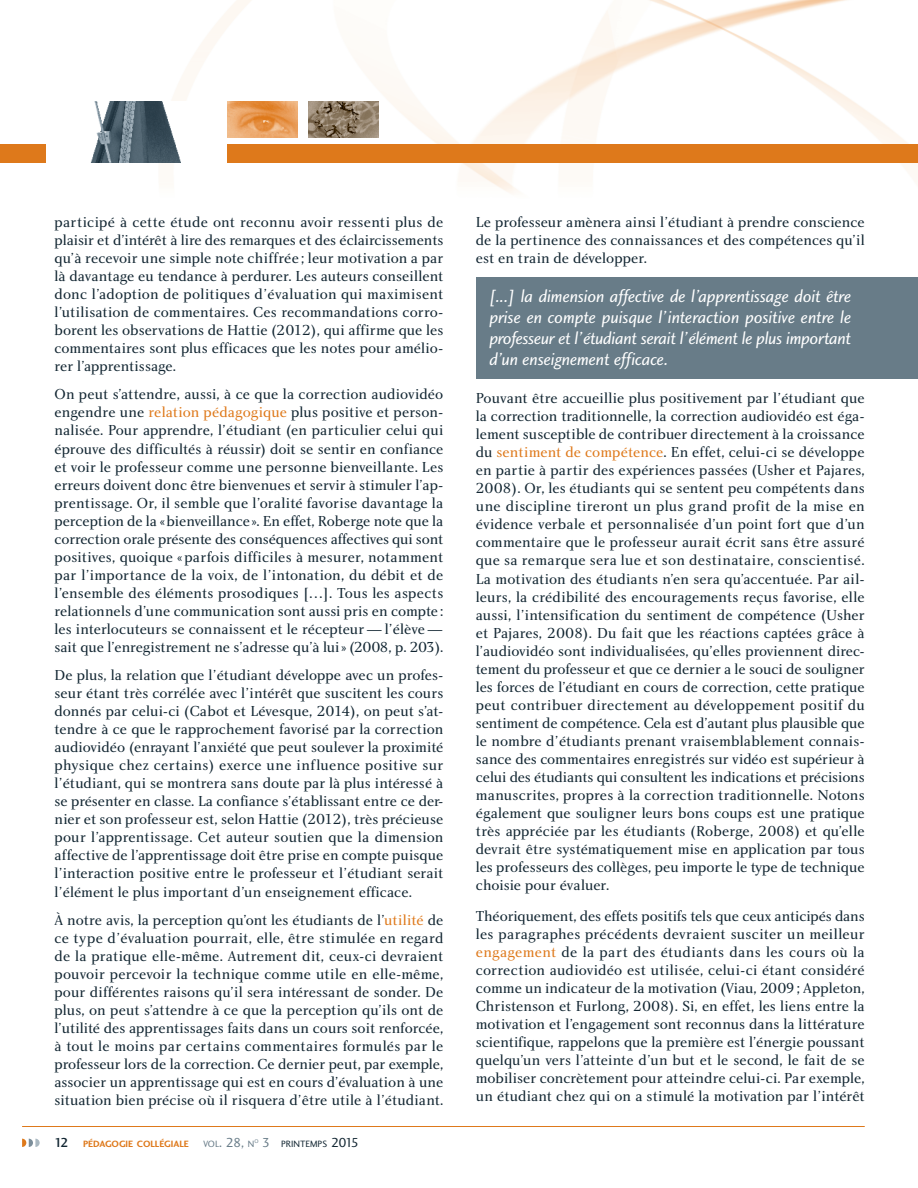
<style>
.page{position:relative;width:918px;height:1188px;background:#fff}
.page>*{position:absolute;margin:0;border:0;box-sizing:border-box;transform-origin:0 0}
.t1{font:18px/21px "Charlotte Sans Book Italic Plain";letter-spacing:-.015em;color:#fff;text-align:justify}
.t2{font:15px/18px "Charlotte Book Plain";letter-spacing:-.005em;color:#122632;text-align:justify}
.t3{font:9.45px "Charlotte Sans Bold Plain";color:#de791b}
.t4{font:9.45px "Charlotte Sans Book Plain";color:#122632}
.t5{font:9.45px "Charlotte Sans Book Plain";color:#687c88}
.t6{font:5.55px "Charlotte Sans Book Plain";color:#687c88}
.s1{color:#de791b}
.s2{font-family:"Charlotte Sans Medium Plain";font-size:13.5px;color:#122632}
.s3{font-size:13.5px}
.s4{font-size:13.5px;color:#687c88}
</style>
<div class="page">
<img style="left:0;top:0;width:918px;height:193px">
<img style="left:55px;top:101px;width:162px;height:61px">
<img style="left:227px;top:101px;width:71px;height:36px">
<img style="left:308px;top:101px;width:70px;height:36px">
<hr style="left:22px;top:1126px;width:842px;height:1px;background:#de791b">
<div style="left:227px;top:144px;width:691px;height:18px;background:#de791b"></div>
<div style="left:0;top:144px;width:46px;height:18px;background:#de791b"></div>
<svg style="left:22px;top:1138px;width:18px;height:9px"></svg>
<div style="left:476px;top:277px;width:442px;height:101px;background:#687c88"></div>
<p class="t2" style="left:54px;top:212px;width:390px">participé à cette étude ont reconnu avoir ressenti plus de plaisir et d’intérêt à lire des remarques et des éclaircissements qu’à recevoir une simple note chiffrée ; leur motivation a par là davantage eu tendance à perdurer. Les auteurs conseillent donc l’adoption de politiques d’évaluation qui maximisent l’utilisation de commentaires. Ces recommandations corro&shy;borent les observations de Hattie (2012), qui affirme que les commentaires sont plus efficaces que les notes pour amélio&shy;rer l’apprentissage.</p>
<p class="t2" style="left:54px;top:385px;width:390px">On peut s’attendre, aussi, à ce que la correction audiovidéo engendre une <span class="s1">relation pédagogique</span> plus positive et person&shy;nalisée. Pour apprendre, l’étudiant (en particulier celui qui éprouve des difficultés à réussir) doit se sentir en confiance et voir le professeur comme une personne bienveillante. Les erreurs doivent donc être bienvenues et servir à stimuler l’ap&shy;prentissage. Or, il semble que l’oralité favorise davantage la perception de la «bienveillance». En effet, Roberge note que la correction orale présente des conséquences affectives qui sont positives, quoique « parfois difficiles à mesurer, notamment par l’importance de la voix, de l’intonation, du débit et de l’ensemble des éléments prosodiques […]. Tous les aspects relationnels d’une communication sont aussi pris en compte : les interlocuteurs se connaissent et le récepteur—l’élève— sait que l’enregistrement ne s’adresse qu’à lui» (2008, p. 203).</p>
<p class="t2" style="left:54px;top:666px;width:390px">De plus, la relation que l’étudiant développe avec un profes&shy;seur étant très corrélée avec l’intérêt que suscitent les cours donnés par celui-ci (Cabot et Lévesque, 2014), on peut s’at&shy;tendre à ce que le rapprochement favorisé par la correction audiovidéo (enrayant l’anxiété que peut soulever la proximité physique chez certains) exerce une influence positive sur l’étudiant, qui se montrera sans doute par là plus intéressé à se présenter en classe. La confiance s’établissant entre ce der&shy;nier et son professeur est, selon Hattie (2012), très précieuse pour l’apprentissage. Cet auteur soutien que la dimension affective de l’apprentissage doit être prise en compte puisque l’interaction positive entre le professeur et l’étudiant serait l’élément le plus important d’un enseignement efficace.</p>
<p class="t2" style="left:54px;top:911px;width:390px">À notre avis, la perception qu’ont les étudiants de l’<span class="s1">utilité</span> de ce type d’évaluation pourrait, elle, être stimulée en regard de la pratique elle-même. Autrement dit, ceux-ci devraient pouvoir percevoir la technique comme utile en elle-même, pour différentes raisons qu’il sera intéressant de sonder. De plus, on peut s’attendre à ce que la perception qu’ils ont de l’utilité des apprentissages faits dans un cours soit renforcée, à tout le moins par certains commentaires formulés par le professeur lors de la correction. Ce dernier peut, par exemple, associer un apprentissage qui est en cours d’évaluation à une situation bien précise où il risquera d’être utile à l’étudiant.</p>
<p class="t3" style="left:54px;top:1138px;width:136px"><span class="s2">12</span> PÉDAGOGIE COLLÉGIALE</p>
<p class="t5" style="left:203px;top:1138px;width:53px">VOL<span class="s3">. 28,</span> N</p>
<p class="t6" style="left:254px;top:1137px;width:6px">O</p>
<p class="t4" style="left:262px;top:1138px;width:98px"><span class="s4">3</span> PRINTEMPS <span class="s3">2015</span></p>
<p class="t2" style="left:476px;top:212px;width:390px">Le professeur amènera ainsi l’étudiant à prendre conscience de la pertinence des connaissances et des compétences qu’il est en train de développer.</p>
<p class="t1" style="left:489px;top:286px;width:363px">[...] la dimension affective de l’apprentissage doit être prise en compte puisque l’interaction positive entre le professeur et l’étudiant serait l’élément le plus important d’un enseignement efficace.</p>
<p class="t2" style="left:476px;top:389px;width:390px">Pouvant être accueillie plus positivement par l’étudiant que la correction traditionnelle, la correction audiovidéo est éga&shy;lement susceptible de contribuer directement à la croissance du <span class="s1">sentiment de compétence</span>. En effet, celui-ci se développe en partie à partir des expériences passées (Usher et Pajares, 2008). Or, les étudiants qui se sentent peu compétents dans une discipline tireront un plus grand profit de la mise en évidence verbale et personnalisée d’un point fort que d’un commentaire que le professeur aurait écrit sans être assuré que sa remarque sera lue et son destinataire, conscientisé.<br>La motivation des étudiants n’en sera qu’accentuée. Par ail&shy;leurs, la crédibilité des encouragements reçus favorise, elle aussi, l’intensification du sentiment de compétence (Usher et Pajares, 2008). Du fait que les réactions captées grâce à l’audiovidéo sont individualisées, qu’elles proviennent direc&shy;tement du professeur et que ce dernier a le souci de souligner les forces de l’étudiant en cours de correction, cette pratique peut contribuer directement au développement positif du sentiment de compétence. Cela est d’autant plus plausible que le nombre d’étudiants prenant vraisemblablement connais&shy;sance des commentaires enregistrés sur vidéo est supérieur à celui des étudiants qui consultent les indications et précisions manuscrites, propres à la correction traditionnelle. Notons également que souligner leurs bons coups est une pratique très appréciée par les étudiants (Roberge, 2008) et qu’elle devrait être systématiquement mise en application par tous les professeurs des collèges, peu importe le type de technique choisie pour évaluer.</p>
<p class="t2" style="left:476px;top:907px;width:390px">Théoriquement, des effets positifs tels que ceux anticipés dans les paragraphes précédents devraient susciter un meilleur <span class="s1">engagement</span> de la part des étudiants dans les cours où la correction audiovidéo est utilisée, celui-ci étant considéré comme un indicateur de la motivation (Viau, 2009; Appleton, Christenson et Furlong, 2008). Si, en effet, les liens entre la motivation et l’engagement sont reconnus dans la littérature scientifique, rappelons que la première est l’énergie poussant quelqu’un vers l’atteinte d’un but et le second, le fait de se mobiliser concrètement pour atteindre celui-ci. Par exemple, un étudiant chez qui on a stimulé la motivation par l’intérêt</p>
</div>
